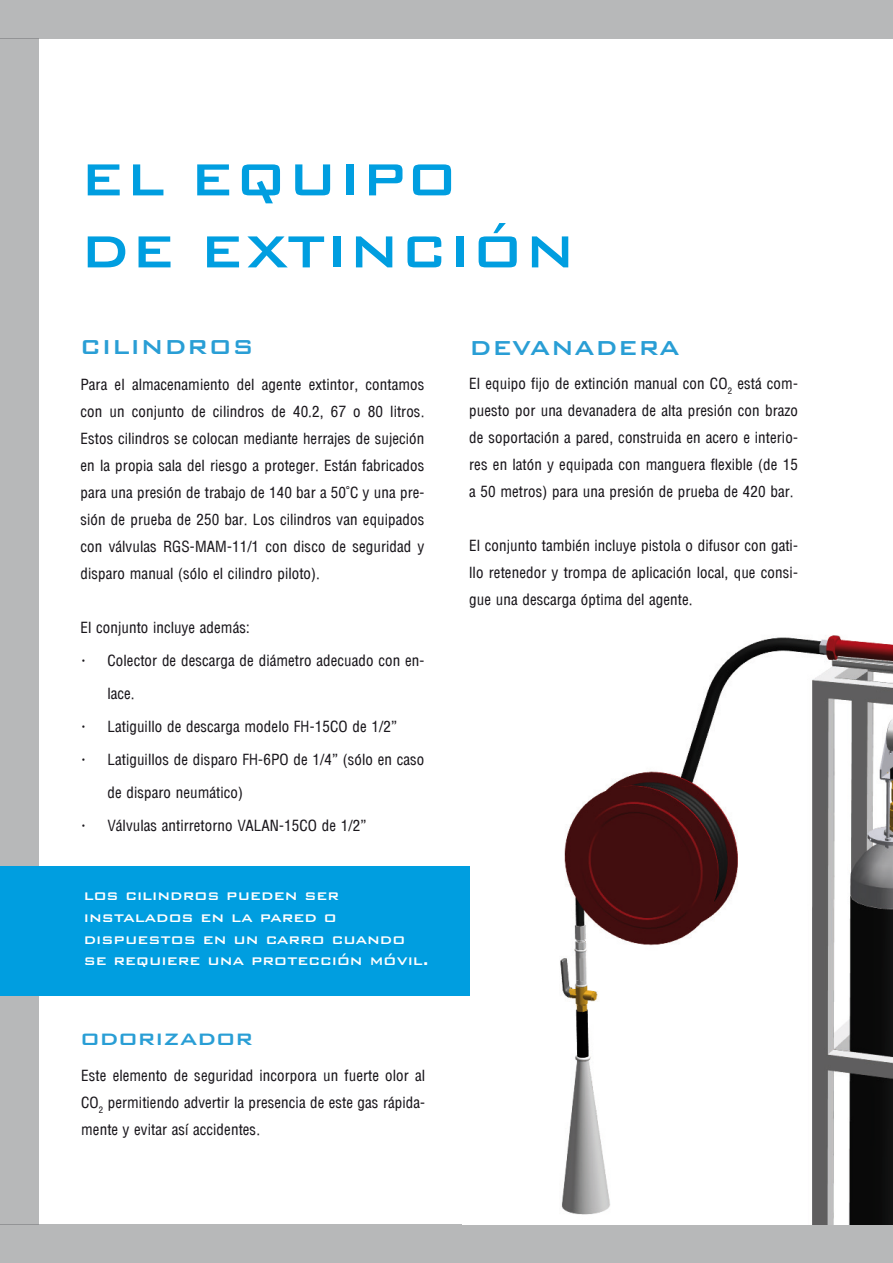
<style>
.page{position:relative;width:893px;height:1263px;background:#fff}
.page>*{position:absolute;margin:0;border:0;box-sizing:border-box;transform-origin:0 0}
.t1{font:500 60px "Bank Gothic BT";color:#009ee0}
.t2{font:500 27px "Bank Gothic BT";color:#299ed5}
.t3{font:500 18px/21.6px "Bank Gothic BT";color:#fff}
.texto_normal{font:15px/27px "Arena Condensed";letter-spacing:.005em;color:#1a171c;text-align:justify}
.s1{font-family:"Arena";font-weight:300;font-stretch:condensed}
</style>
<div class="page">
<div style="left:0;top:0;width:893px;height:38px;background:#b7b8b9"></div>
<div style="left:0;top:1225px;width:893px;height:38px;background:#b7b8b9"></div>
<div style="left:0;top:38px;width:38px;height:1187px;background:#b7b8b9"></div>
<img style="left:463px;top:635px;width:430px;height:590px">
<div style="left:0;top:866px;width:469px;height:129px;background:#009ee0"></div>
<p class="t1" style="left:80px;top:147px;width:380px">EL EQUIPO</p>
<p class="t1" style="left:80px;top:219px;width:498px">DE EXTINCIÓN</p>
<p class="t2" style="left:80px;top:332px;width:176px">CILINDROS</p>
<p class="texto_normal" style="left:80px;top:371px;width:345px">Para el almacenamiento del agente extintor, contamos con un conjunto de cilindros de 40.2, 67 o 80 litros.<br>Estos cilindros se colocan mediante herrajes de sujeción en la propia sala del riesgo a proteger. Están fabricados para una presión de trabajo de 140 bar a 50°C y una pre&shy;sión de prueba de 250 bar. Los cilindros van equipados con válvulas RGS-MAM-11/1 con disco de seguridad y disparo manual (sólo el cilindro piloto).</p>
<p class="texto_normal" style="left:80px;top:614px;width:171px">El conjunto incluye además:</p>
<p class="texto_normal" style="left:80px;top:647px;width:345px"><span class="s1">•</span> Colector de descarga de diámetro adecuado con en-</p>
<p class="texto_normal" style="left:107px;top:680px;width:29px">lace.</p>
<p class="texto_normal" style="left:80px;top:713px;width:318px"><span class="s1">•</span> Latiguillo de descarga modelo FH-15CO de 1/2”</p>
<p class="texto_normal" style="left:80px;top:746px;width:345px"><span class="s1">•</span> Latiguillos de disparo FH-6PO de 1/4” (sólo en caso</p>
<p class="texto_normal" style="left:107px;top:779px;width:137px">de disparo neumático)</p>
<p class="texto_normal" style="left:80px;top:812px;width:287px"><span class="s1">•</span> Válvulas antirretorno VALAN-15CO de 1/2”</p>
<p class="t3" style="left:84px;top:884px;width:347px">los cilindros pueden ser instalados en la pared o dispuestos en un carro cuando se requiere una protección móvil.</p>
<p class="t2" style="left:80px;top:1023px;width:174px">odorizador</p>
<p class="texto_normal" style="left:81px;top:1062px;width:345px">Este elemento de seguridad incorpora un fuerte olor al CO<sub>2</sub> permitiendo advertir la presencia de este gas rápida&shy;mente y evitar así accidentes.</p>
<p class="t2" style="left:469px;top:333px;width:212px">DEVANADERA</p>
<p class="texto_normal" style="left:469px;top:371px;width:330px">El equipo fijo de extinción manual con CO<sub>2</sub> está com&shy;puesto por una devanadera de alta presión con brazo de soportación a pared, construida en acero e interio&shy;res en latón y equipada con manguera flexible (de 15 a 50 metros) para una presión de prueba de 420 bar.</p>
<p class="texto_normal" style="left:469px;top:533px;width:330px">El conjunto también incluye pistola o difusor con gati&shy;llo retenedor y trompa de aplicación local, que consi&shy;gue una descarga óptima del agente.</p>
</div>
